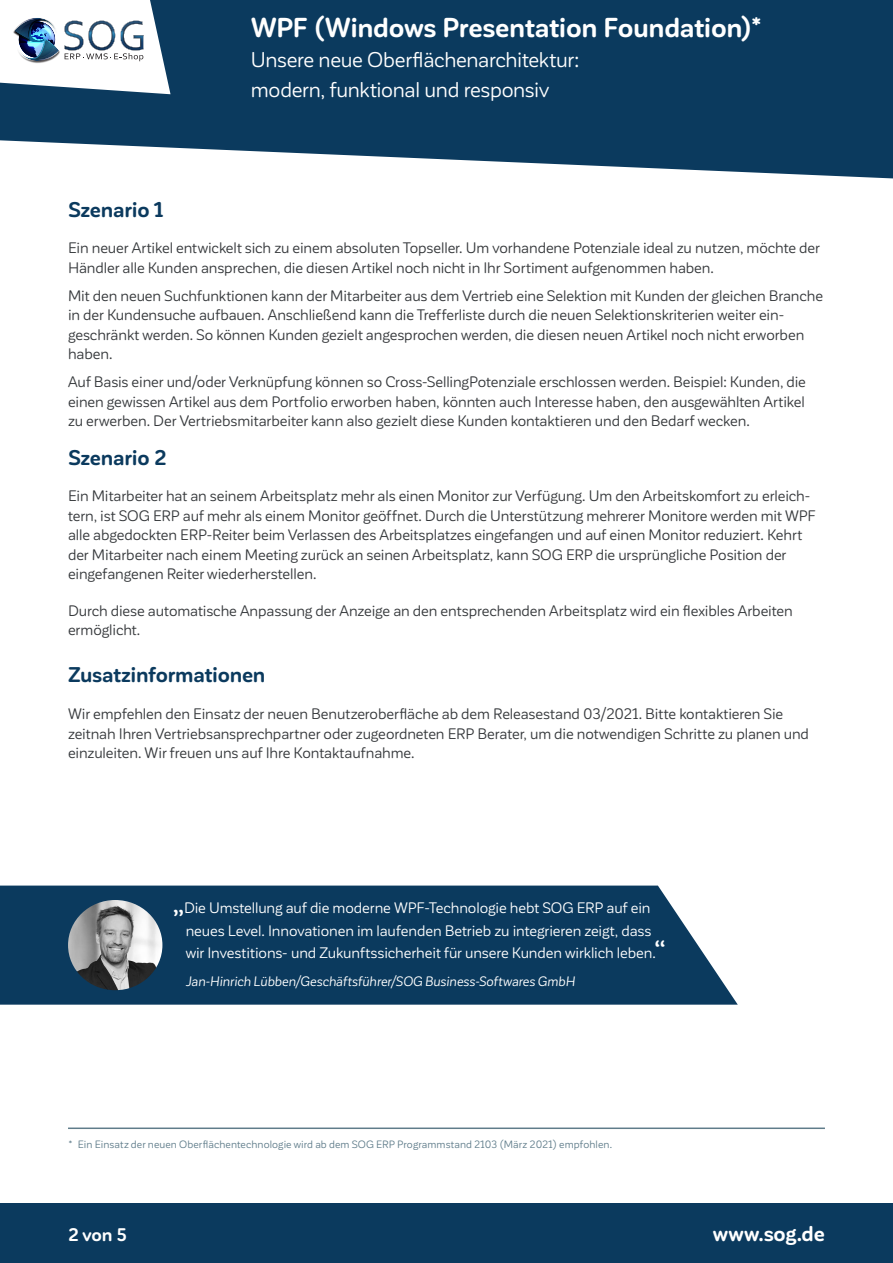
<style>
.page{position:relative;width:893px;height:1263px;background:#fff}
.page>*{position:absolute;margin:0;border:0;box-sizing:border-box;transform-origin:0 0}
.t1{font:700 27px "Corporative Sans Rd";letter-spacing:-.015em;color:#fff}
.t2{font:21px/30px "Corporative Sans Rd";letter-spacing:-.015em;color:#fff}
.t3{font:700 21px "Corporative Sans Rd";letter-spacing:-.015em;color:#0b3a5e}
.t4{font:700 21px "Corporative Sans Rd";letter-spacing:-.01em;color:#fff}
.t5{font:700 18px "Corporative Sans Rd";color:#fff}
.t6{font:15px/19.5px "Corporative Sans Rd";letter-spacing:-.005em;color:#35383b}
.t7{font:15px/22.5px "Corporative Sans Rd";letter-spacing:-.005em;color:#fff}
.t8{font:italic 13.5px "Corporative Sans Rd";color:#fff}
.t9{font:10.5px "Corporative Sans Rd";letter-spacing:.01em;color:#5f7c8a}
.s1{font-weight:700;font-size:24px}
</style>
<div class="page">
<div style="left:0;top:1203px;width:893px;height:60px;background:#0b3a5e"></div>
<svg style="left:0;top:0;width:893px;height:179px;background:#285171"></svg>
<svg style="left:0;top:0;width:171px;height:94px"></svg>
<svg style="left:0;top:885px;width:738px;height:120px;background:#1b4769"></svg>
<img style="left:68px;top:900px;width:94px;height:90px">
<hr style="left:68px;top:1127px;width:757px;height:2px;background:#5f7c8a">
<h1 class="t1" style="left:251px;top:16px;width:513px">WPF (Windows Presentation Foundation)*</h1>
<h2 class="t2" style="left:251px;top:46px;width:330px">Unsere neue Oberflächenarchitektur: modern, funktional und responsiv</h2>
<h2 class="t3" style="left:68px;top:200px;width:97px">Szenario 1</h2>
<p class="t6" style="left:68px;top:239px;width:753px">Ein neuer Artikel entwickelt sich zu einem absoluten Topseller. Um vorhandene Potenziale ideal zu nutzen, möchte der<br>Händler alle Kunden ansprechen, die diesen Artikel noch nicht in Ihr Sortiment aufgenommen haben.</p>
<p class="t6" style="left:68px;top:286px;width:757px">Mit den neuen Suchfunktionen kann der Mitarbeiter aus dem Vertrieb eine Selektion mit Kunden der gleichen Branche in der Kundensuche aufbauen. Anschließend kann die Trefferliste durch die neuen Selektionskriterien weiter ein&shy;geschränkt werden. So können Kunden gezielt angesprochen werden, die diesen neuen Artikel noch nicht erworben haben.</p>
<p class="t6" style="left:68px;top:373px;width:739px;text-align:justify">Auf Basis einer und/oder Verknüpfung können so Cross-SellingPotenziale erschlossen werden. Beispiel: Kunden, die einen gewissen Artikel aus dem Portfolio erworben haben, könnten auch Interesse haben, den ausgewählten Artikel zu erwerben. Der Vertriebsmitarbeiter kann also gezielt diese Kunden kontaktieren und den Bedarf wecken.</p>
<h2 class="t3" style="left:68px;top:448px;width:100px">Szenario 2</h2>
<p class="t6" style="left:68px;top:487px;width:749px">Ein Mitarbeiter hat an seinem Arbeitsplatz mehr als einen Monitor zur Verfügung. Um den Arbeitskomfort zu erleich&shy;tern, ist SOG ERP auf mehr als einem Monitor geöffnet. Durch die Unterstützung mehrerer Monitore werden mit WPF alle abgedockten ERP-Reiter beim Verlassen des Arbeitsplatzes eingefangen und auf einen Monitor reduziert. Kehrt der Mitarbeiter nach einem Meeting zurück an seinen Arbeitsplatz, kann SOG ERP die ursprüngliche Position der eingefangenen Reiter wiederherstellen.</p>
<p class="t6" style="left:68px;top:601px;width:726px">Durch diese automatische Anpassung der Anzeige an den entsprechenden Arbeitsplatz wird ein flexibles Arbeiten ermöglicht.</p>
<h2 class="t3" style="left:68px;top:666px;width:199px">Zusatzinformationen</h2>
<p class="t6" style="left:68px;top:705px;width:742px">Wir empfehlen den Einsatz der neuen Benutzeroberfläche ab dem Releasestand 03/2021. Bitte kontaktieren Sie zeitnah Ihren Vertriebsansprechpartner oder zugeordneten ERP Berater, um die notwendigen Schritte zu planen und einzuleiten. Wir freuen uns auf Ihre Kontaktaufnahme.</p>
<p class="t7" style="left:186px;top:897px;width:482px;text-indent:-13px"><span class="s1">„</span>Die Umstellung auf die moderne WPF-Technologie hebt SOG ERP auf ein neues Level. Innovationen im laufenden Betrieb zu integrieren zeigt, dass wir Investitions- und Zukunftssicherheit für unsere Kunden wirklich leben.<span class="s1">“</span></p>
<p class="t8" style="left:186px;top:975px;width:391px">Jan-Hinrich Lübben/Geschäftsführer/SOG Business-Softwares GmbH</p>
<p class="t9" style="left:68px;top:1140px;width:546px">* Ein Einsatz der neuen Oberflächentechnologie wird ab dem SOG ERP Programmstand 2103 (März 2021) empfohlen.</p>
<p class="t5" style="left:68px;top:1226px;width:60px">2 von 5</p>
<h2 class="t4" style="left:713px;top:1224px;width:114px">www.sog.de</h2>
</div>
